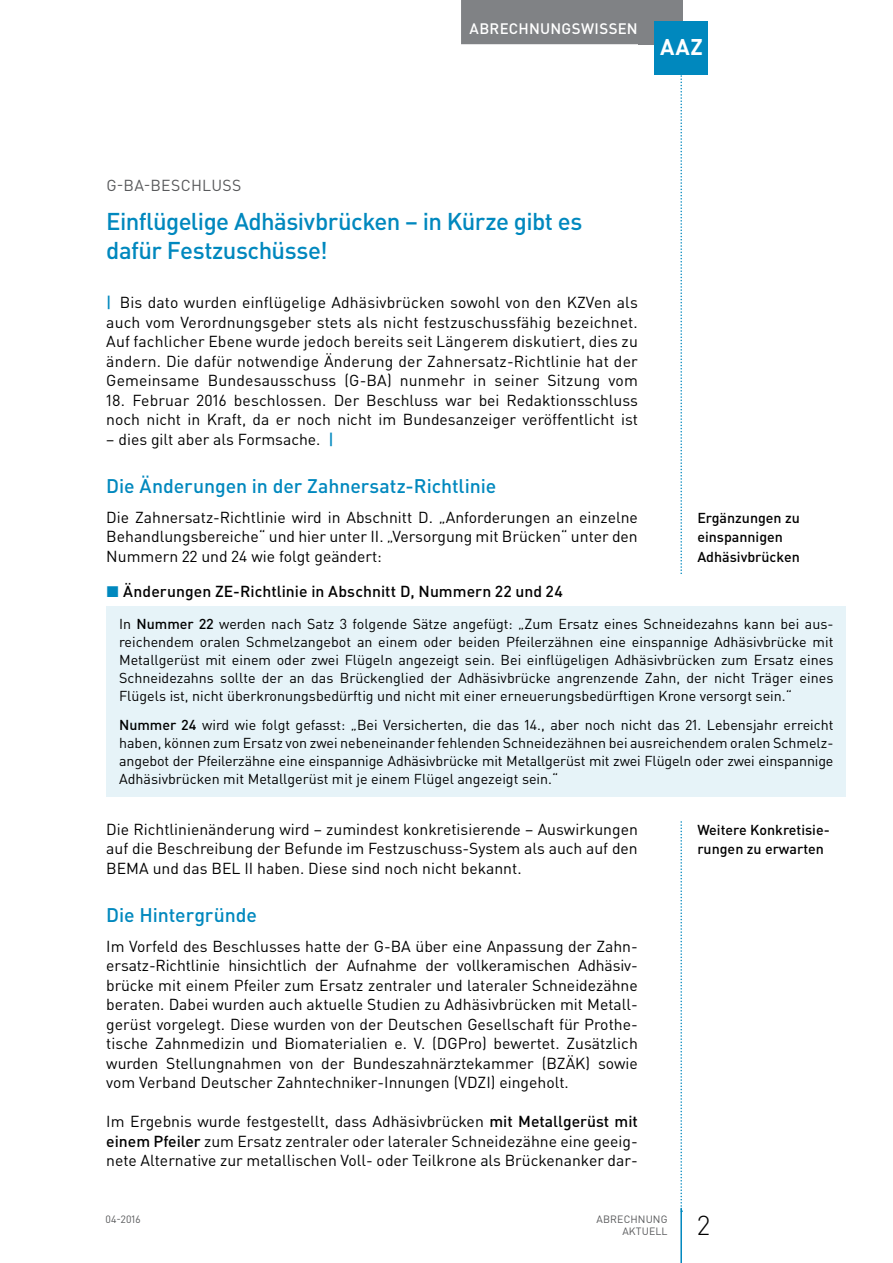
<style>
.page{position:relative;width:893px;height:1263px;background:#fff}
.page>*{position:absolute;margin:0;border:0;box-sizing:border-box;transform-origin:0 0}
.t1{font:300 27px "DIN Pro";color:#000}
.t2{font:500 24px/28.5px "DIN Pro";letter-spacing:-.025em;color:#0088be}
.t3{font:700 22.5px "DIN Pro";color:#fff}
.t4{font:500 19.5px "DIN Pro";letter-spacing:-.005em;color:#0088be}
.t5{font:15.75px/19.5px "DIN Pro";color:#000;text-align:justify}
.t6{font:500 15.75px "DIN Pro";letter-spacing:.005em;color:#000}
.t7{font:15.75px "DIN Pro";letter-spacing:.015em;color:#58595b}
.t8{font:500 15px "DIN Pro";letter-spacing:.015em;color:#fff}
.t9{font:14.25px/18px "DIN Pro";color:#000}
.t10{font:500 14.25px/19.5px "DIN Pro";color:#000}
.t11{font:10.5px/12.8px "DIN Pro";letter-spacing:.01em;color:#58595b;text-align:right}
.s1{font-weight:500;color:#0088be}
.s2{color:#0088be}
.s3{font-weight:500}
</style>
<div class="page">
<svg style="left:680px;top:74px;width:2px;height:1134px"></svg>
<div style="left:638px;top:0;width:44px;height:44px;background:#808285"></div>
<hr style="left:680px;top:1208px;width:2px;height:55px;background:#0088be">
<div style="left:461px;top:0;width:185px;height:44px;background:#808285"></div>
<div style="left:655px;top:21px;width:53px;height:53px;background:#0088be"></div>
<div style="left:658px;top:574px;width:49px;height:247px;background:#fff"></div>
<div style="left:106px;top:606px;width:740px;height:191px;background:#e6f3f8"></div>
<p class="t8" style="left:470px;top:18px;width:170px">Abrechnungswissen</p>
<h3 class="t3" style="left:660px;top:32px;width:44px">AAZ</h3>
<p class="t7" style="left:106px;top:175px;width:137px">G-BA-BESCHLUSS</p>
<h2 class="t2" style="left:106px;top:206px;width:478px">Einflügelige Adhäsivbrücken – in Kürze gibt es dafür Festzuschüsse!</h2>
<p class="t5" style="left:106px;top:292px;width:533px"><span class="s1">|</span> Bis dato wurden einflügelige Adhäsivbrücken sowohl von den KZVen als auch vom Verordnungsgeber stets als nicht festzuschussfähig bezeichnet.<br>Auf fachlicher Ebene wurde jedoch bereits seit Längerem diskutiert, dies zu ändern. Die dafür notwendige Änderung der Zahnersatz-Richtlinie hat der Gemeinsame Bundesausschuss (G-BA) nunmehr in seiner Sitzung vom</p>
<p class="t5" style="left:106px;top:390px;width:533px">18. Februar 2016 beschlossen. Der Beschluss war bei Redaktionsschluss noch nicht in Kraft, da er noch nicht im Bundesanzeiger veröffentlicht ist</p>
<p class="t5" style="left:106px;top:429px;width:229px">– dies gilt aber als Formsache. <span class="s1">|</span></p>
<p class="t4" style="left:106px;top:473px;width:391px">Die Änderungen in der Zahnersatz-Richtlinie</p>
<p class="t5" style="left:106px;top:507px;width:533px">Die Zahnersatz-Richtlinie wird in Abschnitt D. „Anforderungen an einzelne Behandlungsbereiche“ und hier unter II. „Versorgung mit Brücken“ unter den Nummern 22 und 24 wie folgt geändert:</p>
<p class="t6" style="left:106px;top:581px;width:458px"><span class="s2">◼</span> Änderungen ZE-Richtlinie in Abschnitt D, N ummern 22 und 24</p>
<p class="t9" style="left:119px;top:615px;width:716px">In <span class="s3">Nummer 22</span> werden nach Satz 3 folgende Sätze angefügt: „Zum Ersatz eines Schneidezahns kann bei aus&shy;reichendem oralen Schmelzangebot an einem oder beiden Pfeilerzähnen eine einspannige Adhäsivbrücke mit Metallgerüst mit einem oder zwei Flügeln angezeigt sein. Bei einflügeligen Adhäsivbrücken zum Ersatz eines Schneidezahns sollte der an das Brückenglied der Adhäsivbrücke angrenzende Zahn, der nicht Träger eines Flügels ist, nicht überkronungsbedürftig und nicht mit einer erneuerungsbedürftigen Krone versorgt sein.“</p>
<p class="t9" style="left:119px;top:715px;width:716px"><span class="s3">N ummer 24</span> wird wie folgt gefasst: „Bei Versicherten, die das 14., aber noch nicht das 21. Lebensjahr erreicht haben, können zum Ersatz von zwei nebeneinander fehlenden Schneidezähnen bei ausreichendem oralen Schmelz&shy;angebot der Pfeilerzähne eine einspannige Adhäsivbrücke mit Metallgerüst mit zwei Flügeln oder zwei einspannige Adhäsivbrücken mit Metallgerüst mit je einem Flügel angezeigt sein.“</p>
<p class="t5" style="left:106px;top:819px;width:533px">Die Richtlinienänderung wird – zumindest konkretisierende – Auswirkungen auf die Beschreibung der Befunde im Festzuschuss-System als auch auf den BEMA und das BEL II haben. Diese sind noch nicht bekannt.</p>
<p class="t4" style="left:106px;top:902px;width:152px">Die H intergründe</p>
<p class="t5" style="left:106px;top:936px;width:533px;text-align:left">Im Vorfeld des Beschlusses hatte der G-BA über eine Anpassung der Zahn&shy;ersatz-Richtlinie hinsichtlich der Aufnahme der vollkeramischen Adhäsiv&shy;brücke mit einem Pfeiler zum Ersatz zentraler und lateraler Schneidezähne beraten. Dabei wurden auch aktuelle Studien zu Adhäsivbrücken mit Metall&shy;gerüst vorgelegt. Diese wurden von der Deutschen Gesellschaft für Prothe&shy;tische Zahnmedizin und Biomaterialien e. V. (DGPro) bewertet. Zusätzlich wurden Stellungnahmen von der Bundeszahnärztekammer (BZÄK) sowie vom Verband Deutscher Zahntechniker-Innungen (VDZI) eingeholt.</p>
<p class="t5" style="left:106px;top:1111px;width:533px">Im Ergebnis wurde festgestellt, dass Adhäsivbrücken <span class="s3">mit Metallgerüst mit einem Pfeiler</span> zum Ersatz zentraler oder lateraler Schneidezähne eine geeig&shy;nete Alternative zur metallischen Voll- oder Teilkrone als Brückenanker dar-</p>
<p class="t10" style="left:697px;top:507px;width:104px">Ergänzungen zu einspannigen<br>Adhäsivbrücken</p>
<p class="t10" style="left:697px;top:819px;width:134px">Weitere Konkretisie&shy;rungen zu erwarten</p>
<p class="t11" style="left:106px;top:1212px;width:37px">04-2016</p>
<p class="t11" style="left:597px;top:1212px;width:72px">ABRECHNUNG<br>AKTUELL</p>
<h1 class="t1" style="left:697px;top:1207px;width:14px">2</h1>
</div>
